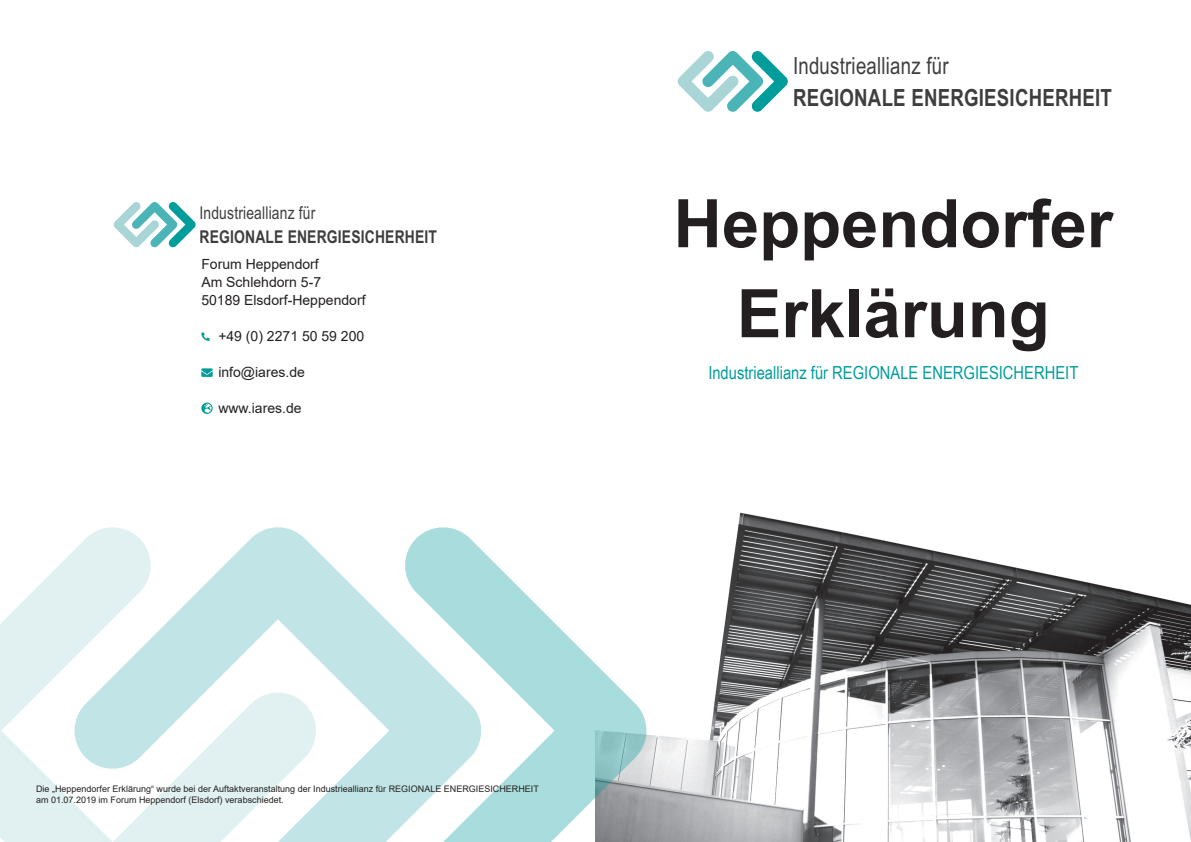
<style>
.page{position:relative;width:1191px;height:842px;background:#fff}
.page>*{position:absolute;margin:0;border:0;box-sizing:border-box;transform-origin:0 0}
.t1{font:700 67px/90px "Arial";color:#231f20;text-align:center}
.t2{font:700 23.7px "Arial Narrow";letter-spacing:.01em;color:#3e3e3f;scale:.96 1}
.t3{font:23.7px "Arial Narrow";letter-spacing:.01em;color:#3e3e3f;scale:.96 1}
.t4{font:18px "Arial Narrow";color:#009d9b}
.t5{font:700 17.6px "Arial Narrow";letter-spacing:.01em;color:#3e3e3f;scale:.96 1}
.t6{font:17.6px "Arial Narrow";letter-spacing:.01em;color:#3e3e3f;scale:.96 1}
.t7{font:14px/18px "Arial";color:#231f20}
.t8{font:9px/11px "Arial";color:#231f20}
</style>
<div class="page">
<img style="left:647px;top:512px;width:544px;height:330px">
<svg style="left:0;top:553px;width:71px;height:289px;fill:#e1f0f1"></svg>
<svg style="left:71px;top:527px;width:330px;height:315px"></svg>
<svg style="left:401px;top:527px;width:246px;height:315px"></svg>
<svg style="left:678px;top:51px;width:110px;height:61px"></svg>
<svg style="left:114px;top:202px;width:82px;height:45px"></svg>
<svg style="left:201px;top:332px;width:9px;height:9px"></svg>
<svg style="left:201px;top:368px;width:12px;height:9px"></svg>
<svg style="left:201px;top:403px;width:12px;height:11px"></svg>
<h3 class="t6" style="left:199px;top:200px;width:122px">Industrieallianz für</h3>
<h3 class="t5" style="left:199px;top:223px;width:249px">REGIONALE ENERGIESICHERHEIT</h3>
<h3 class="t7" style="left:201px;top:255px;width:166px">Forum Heppendorf<br>Am Schlehdorn 5-7<br>50189 Elsdorf-Heppendorf</h3>
<h3 class="t7" style="left:218px;top:327px;width:147px">+49 (0) 2271 50 59 200</h3>
<h3 class="t7" style="left:218px;top:363px;width:88px">info@iares.de</h3>
<h3 class="t7" style="left:218px;top:399px;width:85px">www.iares.de</h3>
<h2 class="t3" style="left:793px;top:49px;width:164px">Industrieallianz für</h2>
<h2 class="t2" style="left:793px;top:79px;width:334px">REGIONALE ENERGIESICHERHEIT</h2>
<h1 class="t1" style="left:673px;top:179px;width:441px">Heppendorfer<br>Erklärung</h1>
<h3 class="t4" style="left:708px;top:359px;width:371px">Industrieallianz für regionale Energiesicherheit</h3>
<p class="t8" style="left:36px;top:783px;width:504px">Die „Heppendorfer Erklärung“ wurde bei der Auftaktveranstaltung der Industrieallianz für REGIONALE ENERGIESICHERHEIT am 01.07.2019 im Forum Heppendorf (Elsdorf) verabschiedet.</p>
</div>
